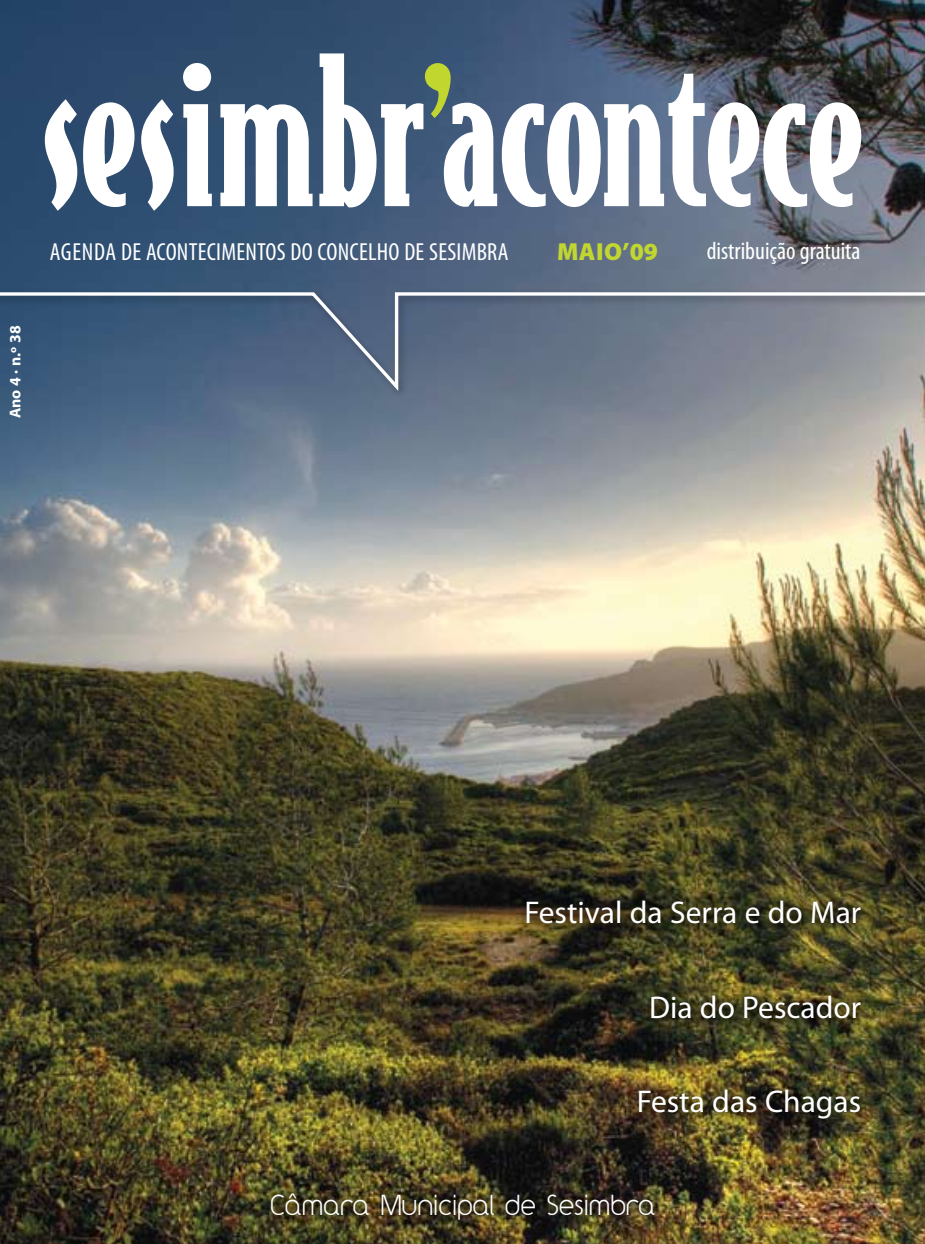
<style>
.page{position:relative;width:925px;height:1244px;background:#fff}
.page>*{position:absolute;margin:0;border:0;box-sizing:border-box;transform-origin:0 0}
.t1{font:31.5px "Myriad Pro";color:#fff}
.t2{font:condensed 24.75px "Myriad Pro";letter-spacing:.01em;color:#fff}
.t3{font:900 24.75px "Myriad Pro";letter-spacing:.02em;color:#c1d72f}
.t4{font:24.07px "Y2 K Neophyte";letter-spacing:.025em;color:#fff}
.t5{font:700 15.75px "Myriad Pro";color:#fff}
</style>
<div class="page">
<img style="left:0;top:400px;width:925px;height:844px">
<svg style="left:0;top:0;width:925px;height:395px;background:#4f6178"></svg>
<svg style="left:45px;top:53px;width:816px;height:158px"></svg>
<svg style="left:425px;top:63px;width:26px;height:55px"></svg>
<img style="left:256px;top:1179px;width:414px;height:54px">
<div style="left:513px;top:888px;width:363px;height:246px;background:#000;opacity:.75"></div>
<p class="t5" style="left:5px;top:418px;width:94px;rotate:-90deg">Ano 4 · n.º 38</p>
<p class="t2" style="left:50px;top:237px;width:460px">AGENDA DE ACONTECIMENTOS DO CONCELHO DE SESIMBRA</p>
<p class="t3" style="left:557px;top:235px;width:102px">MAIO’09</p>
<p class="t2" style="left:707px;top:236px;width:155px">distribuição gratuita</p>
<p class="t1" style="left:524px;top:893px;width:338px">Festival da Serra e do Mar</p>
<p class="t1" style="left:649px;top:987px;width:214px">Dia do Pescador</p>
<p class="t1" style="left:637px;top:1082px;width:226px">Festa das Chagas</p>
<p class="t4" style="left:270px;top:1189px;width:386px">Câmara Municipal de Sesimbra</p>
</div>
